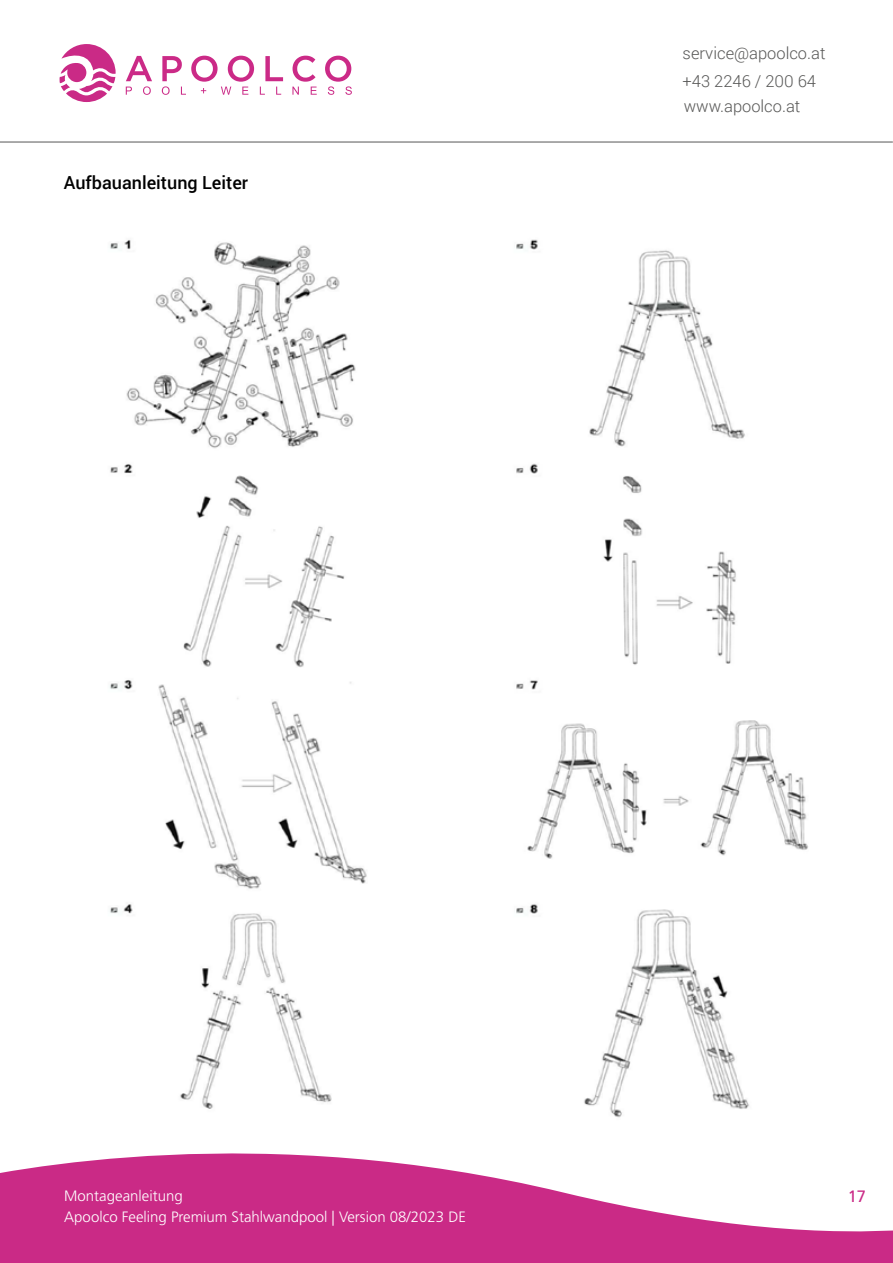
<style>
.page{position:relative;width:893px;height:1263px;background:#fff}
.page>*{position:absolute;margin:0;border:0;box-sizing:border-box;transform-origin:0 0}
.t1{font:500 18px "Roboto";color:#000}
.t2{font:300 16.5px/28.7px "Roboto";color:#575756}
.t3{font:16.5px "Frutiger";color:#ca2a86}
.t4{font:300 15px "Frutiger";color:#fff}
</style>
<div class="page">
<svg style="left:0;top:1153px;width:893px;height:110px;fill:#ca2a86"></svg>
<svg style="left:126px;top:56px;width:226px;height:39px"></svg>
<svg style="left:59px;top:44px;width:57px;height:58px"></svg>
<hr style="left:0;top:142px;width:893px;height:1px;background:#575756">
<img style="left:110px;top:239px;width:257px;height:870px">
<img style="left:516px;top:239px;width:292px;height:879px">
<p class="t2" style="left:683px;top:38px;width:144px">service@apoolco.at +43 2246 / 200 64</p>
<p class="t1" style="left:64px;top:170px;width:186px">Aufbauanleitung Leiter</p>
<p class="t2" style="left:684px;top:91px;width:118px">www.apoolco.at</p>
<p class="t4" style="left:64px;top:1187px;width:120px">Montageanleitung</p>
<p class="t3" style="left:848px;top:1186px;width:20px">17</p>
<p class="t4" style="left:64px;top:1208px;width:403px">Apoolco Feeling Premium Stahlwandpool | Version 08/2023 DE</p>
</div>
